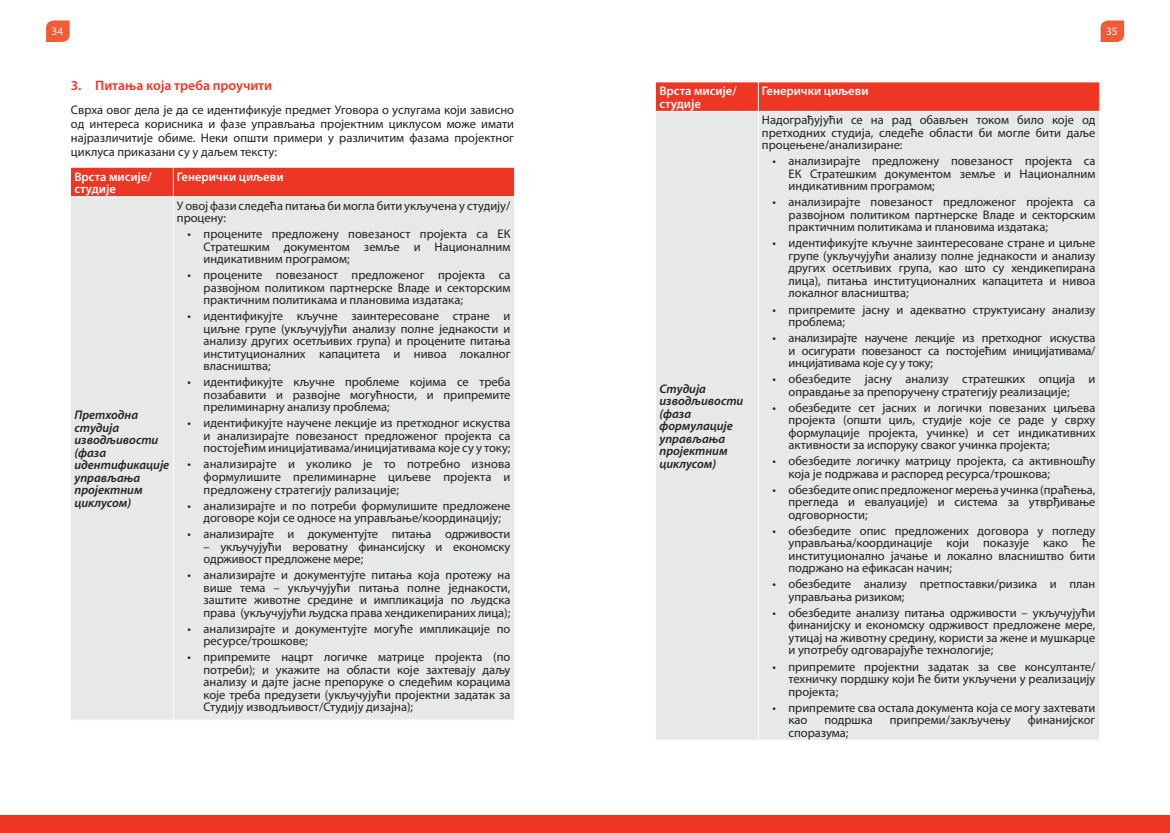
<style>
.page{position:relative;width:1170px;height:833px;background:#fff}
.page>*{position:absolute;margin:0;border:0;box-sizing:border-box;transform-origin:0 0}
.t1{font:600 13.75px "Myriad Pro";color:#ee3624}
.t2{font:12.5px/12.5px "Myriad Pro";color:#231f20;text-align:justify}
.t3{font:italic 600 12.5px/12.5px "Myriad Pro";color:#231f20}
.t4{font:600 12.5px/12.5px "Myriad Pro";color:#fff}
.t5{font:11.25px "Myriad Pro";color:#fff}
</style>
<div class="page">
<svg style="left:46px;top:20px;width:24px;height:22px"></svg>
<svg style="left:1100px;top:20px;width:23px;height:22px"></svg>
<div style="left:0;top:815px;width:1169px;height:18px;background:#ee3624"></div>
<div style="left:71px;top:197px;width:443px;height:523px;background:#e7e8e8"></div>
<div style="left:71px;top:168px;width:443px;height:28px;background:#ee3624"></div>
<hr style="left:173px;top:197px;width:1px;height:523px;background:#fff">
<div style="left:656px;top:112px;width:442px;height:628px;background:#e7e8e8"></div>
<svg style="left:656px;top:82px;width:442px;height:29px;background:#ee3a28"></svg>
<hr style="left:758px;top:112px;width:1px;height:628px;background:#fff">
<p class="t5" style="left:52px;top:25px;width:13px">34</p>
<p class="t5" style="left:1105px;top:25px;width:13px">35</p>
<p class="t1" style="left:71px;top:77px;width:203px">3. Питања која треба проучити</p>
<p class="t2" style="left:71px;top:103px;width:444px;line-height:13.8px">Сврха овог дела је да се идентификује предмет Уговора о услугама који зависно од интереса корисника и фазе управљања пројектним циклусом може имати најразличитије обиме. Неки општи примери у различитим фазама пројектног циклуса приказани су у даљем тексту:</p>
<p class="t4" style="left:74px;top:170px;width:79px">Врста мисије/ студије</p>
<p class="t4" style="left:177px;top:170px;width:108px">Генерички циљеви</p>
<p class="t2" style="left:177px;top:199px;width:335px">У овој фази следећа питања би могла бити укључена у студију/ процену:</p>
<p class="t2" style="left:203px;top:227px;width:308px;text-indent:-16px">• процените предложену повезаност пројекта са EК Стратешким документом земље и Националним индикативним програмом;</p>
<p class="t2" style="left:203px;top:269px;width:308px;text-indent:-16px">• процените повезаност предложеног пројекта са развојном политиком партнерске Владе и секторским практичним политикама и плановима издатака;</p>
<p class="t2" style="left:203px;top:310px;width:308px;text-indent:-16px">• идентификујте кључне заинтересоване стране и циљне групе (укључујући анализу полне једнакости и анализу других осетљивих група) и процените питања институционалних капацитета и нивоа локалног власништва;</p>
<p class="t2" style="left:203px;top:376px;width:308px;text-indent:-16px">• идентификујте кључне проблеме којима се треба позабавити и развојне могућности, и припремите прелиминарну анализу проблема;</p>
<p class="t2" style="left:203px;top:417px;width:308px;text-indent:-16px">• идентификујте научене лекције из претходног искуства и анализирајте повезаност предложеног пројекта са постојећим иницијативама/иницијативама које су у току;</p>
<p class="t2" style="left:203px;top:458px;width:308px;text-indent:-16px">• анализирајте и уколико је то потребно изнова формулишите прелиминарне циљеве пројекта и предложену стратегију рализације;</p>
<p class="t2" style="left:187px;top:499px;width:324px;text-align:center">• анализирајте и по потреби формулишите предложене договоре који се односе на управљање/координацију;</p>
<p class="t2" style="left:187px;top:527px;width:324px">• анализирајте и документујте питања одрживости</p>
<p class="t2" style="left:203px;top:540px;width:308px">– укључујући вероватну финансијску и економску одрживост предложене мере;</p>
<p class="t2" style="left:203px;top:568px;width:308px;text-indent:-16px">• анализирајте и документујте питања која протежу на више тема – укључујући питања полне једнакости, заштите животне средине и импликација по људска права (укључујући људска права хендикепираних лица);</p>
<p class="t2" style="left:203px;top:622px;width:308px;text-indent:-16px">• анализирајте и документујте могуће импликације по ресурсе/трошкове;</p>
<p class="t2" style="left:203px;top:650px;width:308px;text-indent:-16px">• припремите нацрт логичке матрице пројекта (по потреби); и укажите на области које захтевају даљу анализу и дајте јасне препоруке о следећим корацима које треба предузети (укључујући пројектни задатак за Студију изводљивост/Студију дизајна);</p>
<p class="t3" style="left:74px;top:408px;width:96px">Претходна студија изводљивости (фаза идентификације управљања пројектним циклусом)</p>
<p class="t4" style="left:659px;top:85px;width:79px">Врста мисије/ студије</p>
<p class="t4" style="left:761px;top:85px;width:108px">Генерички циљеви</p>
<p class="t3" style="left:659px;top:382px;width:85px">Студија изводљивости (фаза формулације управљања пројектним циклусом)</p>
<p class="t2" style="left:761px;top:114px;width:335px">Надограђујући се на рад обављен током било које од претходних студија, следеће области би могле бити даље процењене/анализиране:</p>
<p class="t2" style="left:788px;top:155px;width:308px;text-indent:-16px">• анализирајте предложену повезаност пројекта са EК Стратешким документом земље и Националним индикативним програмом;</p>
<p class="t2" style="left:788px;top:196px;width:308px;text-indent:-16px">• анализирајте повезаност предложеног пројекта са развојном политиком партнерске Владе и секторским практичним политикама и плановима издатака;</p>
<p class="t2" style="left:788px;top:237px;width:308px;text-indent:-16px">• идентификујте кључне заинтересоване стране и циљне групе (укључујући анализу полне једнакости и анализу других осетљивих група, као што су хендикепирана лица), питања институционалних капацитета и нивоа локалног власништва;</p>
<p class="t2" style="left:788px;top:303px;width:308px;text-indent:-16px">• припремите јасну и адекватно структуисану анализу проблема;</p>
<p class="t2" style="left:788px;top:331px;width:308px;text-indent:-16px">• анализирајте научене лекције из претходног искуства и осигурати повезаност са постојећим иницијативама/ инцијативама које су у току;</p>
<p class="t2" style="left:788px;top:372px;width:308px;text-indent:-16px">• обезбедите јасну анализу стратешких опција и оправдање за препоручену стратегију реализације;</p>
<p class="t2" style="left:788px;top:401px;width:308px;text-indent:-16px">• обезбедите сет јасних и логички повезаних циљева пројекта (општи циљ, студије које се раде у сврху формулације пројекта, учинке) и сет индикативних активности за испоруку сваког учинка пројекта;</p>
<p class="t2" style="left:788px;top:454px;width:308px;text-indent:-16px">• обезбедите логичку матрицу пројекта, са активношћу која је подржава и распоред ресурса/трошкова;</p>
<p class="t2" style="left:788px;top:483px;width:308px;text-indent:-16px">• обезбедитеописпредложеногмерења учинка (праћења, прегледа и евалуације) и система за утврђивање одговорности;</p>
<p class="t2" style="left:788px;top:524px;width:308px;text-indent:-16px">• обезбедите опис предложених договора у погледу управљања/координације који показује како ће институционално јачање и локално власништво бити подржано на ефикасан начин;</p>
<p class="t2" style="left:788px;top:578px;width:308px;text-indent:-16px">• обезбедите анализу претпоставки/ризика и план управљања ризиком;</p>
<p class="t2" style="left:788px;top:606px;width:308px;text-indent:-16px">• обезбедите анализу питања одрживости – укључујући финанијску и економску одрживост предложене мере, утицај на животну средину, користи за жене и мушкарце и употребу одговарајуће технологије;</p>
<p class="t2" style="left:788px;top:660px;width:308px;text-indent:-16px">• припремите пројектни задатак за све консултанте/ техничку пордшку који ће бити укључени у реализацију пројекта;</p>
<p class="t2" style="left:788px;top:701px;width:308px;text-indent:-16px">• припремите сва остала документа која се могу захтевати као</p>
<p class="t2" style="left:824px;top:713px;width:50px">подршка</p>
<p class="t2" style="left:889px;top:713px;width:122px">припреми/закључењу</p>
<p class="t2" style="left:1027px;top:713px;width:69px">финанијског</p>
<p class="t2" style="left:788px;top:726px;width:62px">споразума;</p>
</div>
